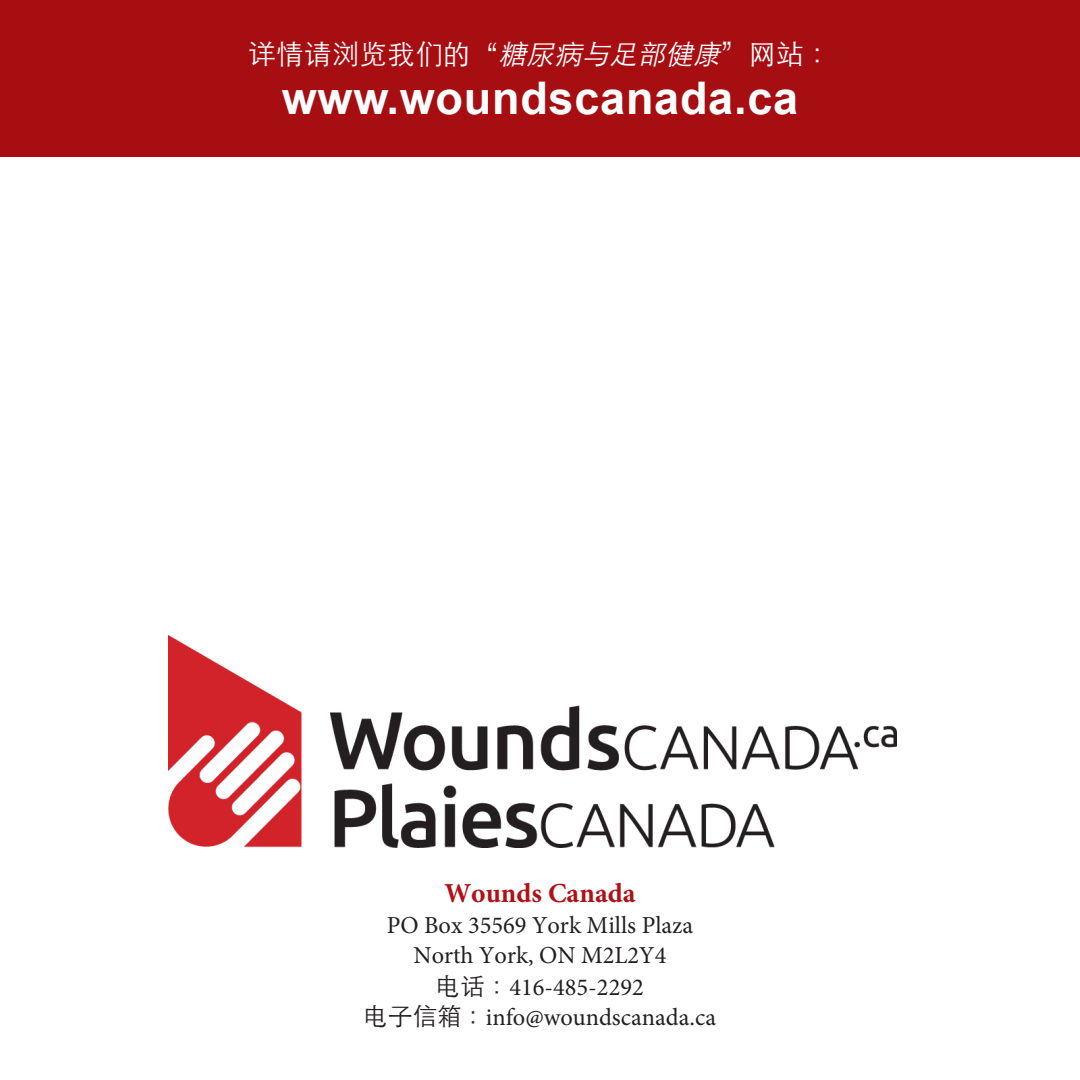
<style>
.page{position:relative;width:1080px;height:1080px;background:#fff}
.page>*{position:absolute;margin:0;border:0;box-sizing:border-box;transform-origin:0 0}
.t1{font:700 45px "Arial";letter-spacing:.015em;color:#fff}
.t2{font:300 27.5px "ST Heiti TC";letter-spacing:.01em;color:#fff}
.t3{font:700 27.5px "Minion Pro";color:#b11116}
.t4{font:24.5px/29.8px "Minion Pro";color:#231f20;text-align:center}
.s1{font-style:italic}
.s2{font-family:"ST Heiti TC";font-weight:300}
</style>
<div class="page">
<div style="left:0;top:0;width:1080px;height:157px;background:#a70e12"></div>
<img style="left:168px;top:635px;width:729px;height:212px">
<p class="t2" style="left:249px;top:30px;width:584px">详情请浏览我们的“<span class="s1">糖尿病与足部健康</span>”网站：</p>
<h1 class="t1" style="left:282px;top:69px;width:518px">www.woundscanada.ca</h1>
<p class="t3" style="left:444px;top:873px;width:193px">Wounds Canada</p>
<p class="t4" style="left:387px;top:910px;width:308px">PO Box 35569 York Mills Plaza<br>North York, ON M2L2Y4</p>
<p class="t4" style="left:364px;top:973px;width:354px"><span class="s2">电话：</span>416-485-2292<br><span class="s2">电子信箱：</span>info@woundscanada.ca</p>
</div>
